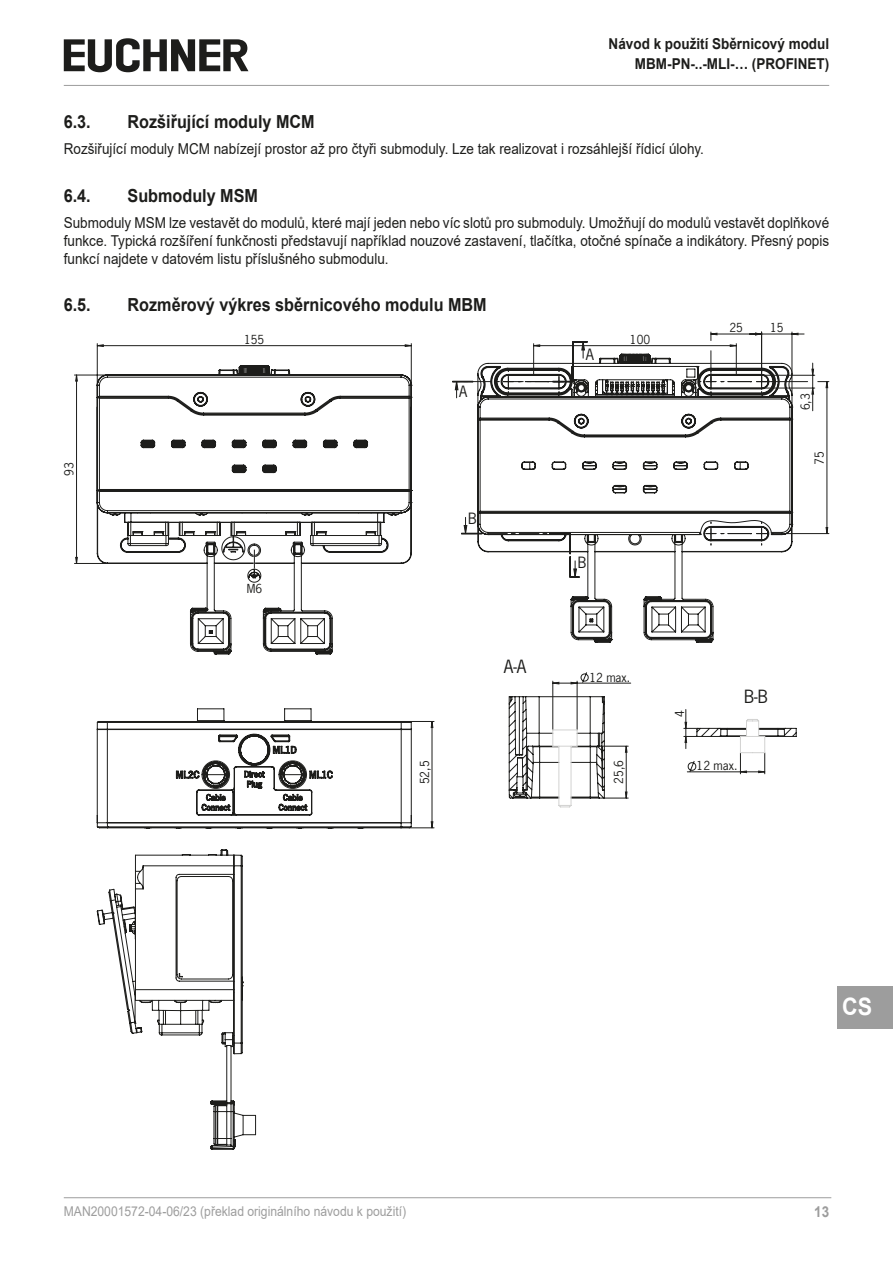
<style>
.page{position:relative;width:893px;height:1263px;background:#fff}
.page>*{position:absolute;margin:0;border:0;box-sizing:border-box;transform-origin:0 0}
.t1{font:700 24px "Arial";color:#fff;scale:.9 1}
.t2{font:700 18px "Arial";color:#1d1d1b;scale:.9 1}
.t3{font:17.1px "News Gothic Std";color:#1d1d1b}
.t4{font:15px/18px "Arial";color:#1d1d1b;text-align:justify;scale:.9 1}
.t5{font:700 15px/20.2px "Arial";color:#1d1d1b;text-align:right;scale:.9 1}
.t6{font:700 15px "Arial";color:#9d9d9d;scale:.9 1}
.t7{font:14.7px "News Gothic Std";color:#1d1d1b}
.t8{font:13.5px "Arial";color:#9d9d9d;scale:.9 1}
.t9{font:11.7px "News Gothic Std";color:#1d1d1b}
</style>
<div class="page">
<hr style="left:64px;top:85px;width:765px;height:1px;background:#9d9d9d">
<hr style="left:64px;top:1197px;width:767px;height:1px;background:#9d9d9d">
<svg style="left:64px;top:38px;width:184px;height:34px"></svg>
<div style="left:838px;top:986px;width:55px;height:43px;background:#9d9d9d"></div>
<hr style="left:74px;top:563px;width:33px;height:1px;background:#1d1d1b">
<hr style="left:74px;top:375px;width:33px;height:1px;background:#1d1d1b">
<hr style="left:773px;top:533px;width:56px;height:1px;background:#1d1d1b">
<svg style="left:812px;top:363px;width:17px;height:26px"></svg>
<svg style="left:76px;top:369px;width:752px;height:194px"></svg>
<svg style="left:461px;top:517px;width:16px;height:46px"></svg>
<svg style="left:96px;top:365px;width:316px;height:290px"></svg>
<svg style="left:453px;top:332px;width:351px;height:66px"></svg>
<svg style="left:477px;top:353px;width:316px;height:446px"></svg>
<svg style="left:97px;top:849px;width:159px;height:301px"></svg>
<svg style="left:552px;top:672px;width:245px;height:136px"></svg>
<svg style="left:97px;top:708px;width:337px;height:121px"></svg>
<svg style="left:221px;top:536px;width:40px;height:47px"></svg>
<p class="t5" style="left:609px;top:33px;width:247px">Návod k použití Sběrnicový modul<br>MBM-PN-..-MLI-… (PROFINET)</p>
<p class="t2" style="left:64px;top:109px;width:32px">6.3.</p>
<p class="t2" style="left:128px;top:109px;width:210px">Rozšiřující moduly MCM</p>
<p class="t4" style="left:64px;top:140px;width:713px">Rozšiřující moduly MCM nabízejí prostor až pro čtyři submoduly. Lze tak realizovat i rozsáhlejší řídicí úlohy.</p>
<p class="t2" style="left:64px;top:183px;width:32px">6.4.</p>
<p class="t2" style="left:128px;top:183px;width:147px">Submoduly MSM</p>
<p class="t4" style="left:64px;top:214px;width:852px">Submoduly MSM lze vestavět do modulů, které mají jeden nebo víc slotů pro submoduly. Umožňují do modulů vestavět doplňkové funkce. Typická rozšíření funkčnosti představují například nouzové zastavení, tlačítka, otočné spínače a indikátory. Přesný popis funkcí najdete v datovém listu příslušného submodulu.</p>
<p class="t2" style="left:64px;top:292px;width:32px">6.5.</p>
<p class="t2" style="left:128px;top:292px;width:401px">Rozměrový výkres sběrnicového modulu MBM</p>
<p class="t9" style="left:62px;top:476px;width:15px;rotate:-90deg">93</p>
<p class="t9" style="left:244px;top:332px;width:22px">155</p>
<p class="t9" style="left:247px;top:581px;width:17px">M6</p>
<p class="t7" style="left:459px;top:382px;width:10px">A</p>
<p class="t7" style="left:468px;top:509px;width:10px">B</p>
<p class="t9" style="left:417px;top:784px;width:25px;rotate:-90deg">52,5</p>
<p class="t3" style="left:504px;top:656px;width:24px">A-A</p>
<p class="t7" style="left:586px;top:345px;width:10px">A</p>
<p class="t9" style="left:630px;top:332px;width:22px">100</p>
<p class="t7" style="left:578px;top:553px;width:10px">B</p>
<p class="t9" style="left:729px;top:320px;width:15px">25</p>
<p class="t9" style="left:770px;top:320px;width:15px">15</p>
<p class="t9" style="left:798px;top:410px;width:18px;rotate:-90deg">6,3</p>
<p class="t9" style="left:812px;top:465px;width:15px;rotate:-90deg">75</p>
<p class="t9" style="left:589px;top:669px;width:42px">12 max.</p>
<p class="t9" style="left:611px;top:784px;width:25px;rotate:-90deg">25,6</p>
<p class="t9" style="left:672px;top:717px;width:8px;rotate:-90deg">4</p>
<p class="t3" style="left:744px;top:685px;width:25px">B-B</p>
<p class="t9" style="left:697px;top:758px;width:42px">12 max.</p>
<h1 class="t1" style="left:842px;top:989px;width:35px">CS</h1>
<p class="t8" style="left:64px;top:1202px;width:382px">MAN20001572-04-06/23 (překlad originálního návodu k použití)</p>
<p class="t6" style="left:814px;top:1201px;width:18px">13</p>
</div>
